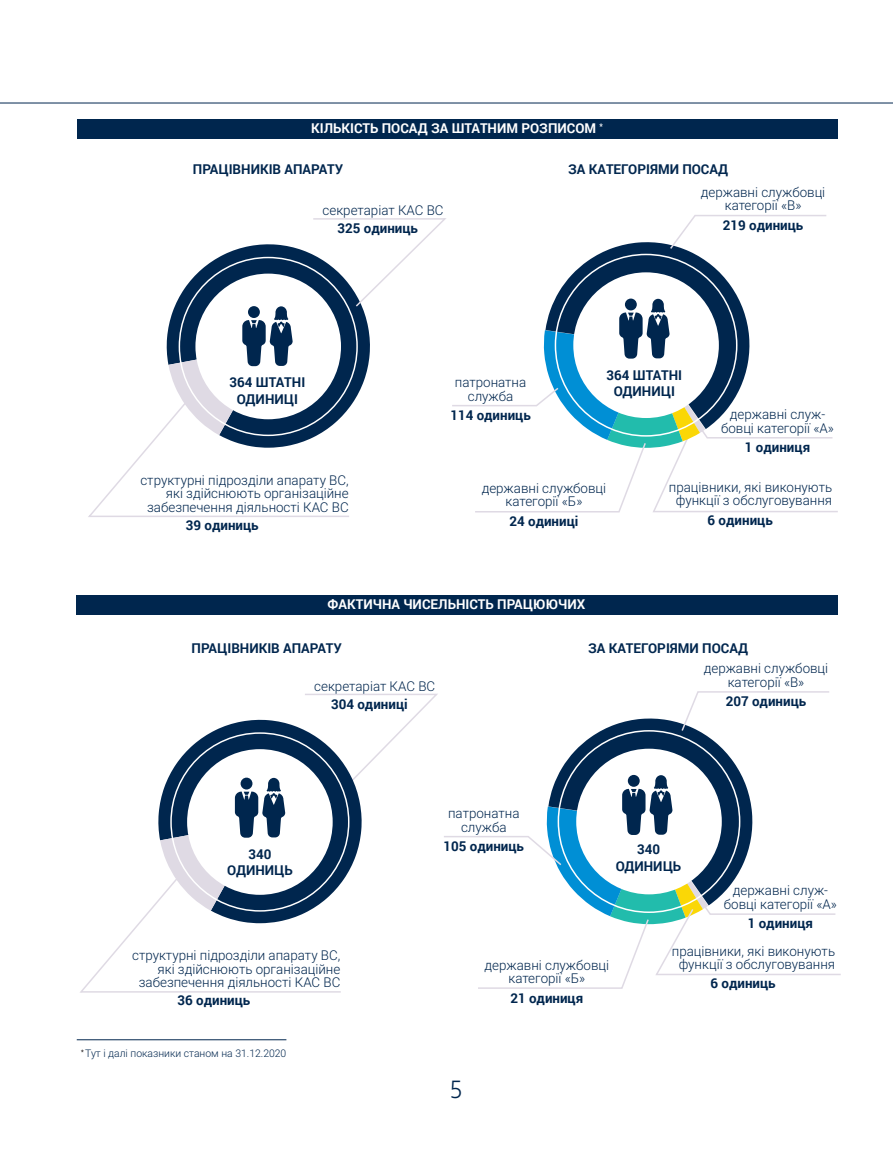
<style>
.page{position:relative;width:893px;height:1149px;background:#fff}
.page>*{position:absolute;margin:0;border:0;box-sizing:border-box;transform-origin:0 0}
.t1{font:300 25.5px "Muller Narrow";color:#00264e}
.t2{font:300 13.5px/13.5px "Roboto";color:#00264e;text-align:center}
.t3{font:700 13.5px/16.5px "Roboto";color:#00264e;text-align:center}
.t4{font:700 13.5px "Roboto";color:#fff}
.t5{font:300 10.5px "Roboto";color:#00264e}
</style>
<div class="page">
<hr style="left:0;top:103px;width:893px;height:1px;background:#00264e">
<div style="left:76px;top:595px;width:761px;height:19px;background:#00264e"></div>
<div style="left:77px;top:119px;width:760px;height:20px;background:#00264e"></div>
<svg style="left:88px;top:215px;width:750px;height:302px"></svg>
<svg style="left:80px;top:691px;width:761px;height:302px"></svg>
<hr style="left:77px;top:1039px;width:209px;height:1px;background:#00264e">
<p class="t4" style="left:311px;top:119px;width:293px">КІЛЬКІСТЬ ПОСАД ЗА ШТАТНИМ РОЗПИСОМ <sup>*</sup></p>
<p class="t3" style="left:568px;top:160px;width:162px">ЗА КАТЕГОРІЯМИ ПОСАД</p>
<p class="t3" style="left:193px;top:160px;width:152px">ПРАЦІВНИКІВ АПАРАТУ</p>
<p class="t2" style="left:323px;top:203px;width:123px">секретаріат КАС ВС</p>
<p class="t3" style="left:337px;top:219px;width:82px">325 одиниць</p>
<p class="t2" style="left:701px;top:185px;width:126px">державні службовці категорії «В»</p>
<p class="t3" style="left:723px;top:216px;width:82px">219 одиниць</p>
<p class="t3" style="left:230px;top:373px;width:77px">364 ШТАТНІ<br>ОДИНИЦІ</p>
<p class="t2" style="left:140px;top:472px;width:210px;text-align:right">структурні підрозділи апарату ВС, які здійснюють організаційне забезпечення діяльності КАС ВС</p>
<p class="t3" style="left:186px;top:516px;width:74px">39 одиниць</p>
<p class="t2" style="left:455px;top:375px;width:73px">патронатна служба</p>
<p class="t3" style="left:450px;top:406px;width:82px">114 одиниць</p>
<p class="t3" style="left:607px;top:366px;width:77px">364 ШТАТНІ<br>ОДИНИЦІ</p>
<p class="t2" style="left:721px;top:407px;width:114px">державні служ&shy;бовці категорії «А»</p>
<p class="t3" style="left:745px;top:438px;width:67px">1 одиниця</p>
<p class="t2" style="left:482px;top:480px;width:126px">державні службовці категорії «Б»</p>
<p class="t3" style="left:509px;top:512px;width:70px">24 одиниці</p>
<p class="t2" style="left:669px;top:479px;width:165px">працівники, які виконують функції з обслуговування</p>
<p class="t3" style="left:708px;top:511px;width:67px">6 одиниць</p>
<p class="t4" style="left:328px;top:594px;width:259px">ФАКТИЧНА ЧИСЕЛЬНІСТЬ ПРАЦЮЮЧИХ</p>
<p class="t3" style="left:192px;top:639px;width:152px">ПРАЦІВНИКІВ АПАРАТУ</p>
<p class="t3" style="left:588px;top:639px;width:162px">ЗА КАТЕГОРІЯМИ ПОСАД</p>
<p class="t2" style="left:314px;top:678px;width:123px">секретаріат КАС ВС</p>
<p class="t3" style="left:331px;top:694px;width:78px">304 одиниці</p>
<p class="t2" style="left:704px;top:661px;width:126px">державні службовці категорії «В»</p>
<p class="t3" style="left:726px;top:692px;width:82px">207 одиниць</p>
<p class="t2" style="left:448px;top:805px;width:73px">патронатна служба</p>
<p class="t3" style="left:443px;top:837px;width:82px">105 одиниць</p>
<p class="t3" style="left:227px;top:845px;width:67px">340<br>ОДИНИЦЬ</p>
<p class="t3" style="left:616px;top:840px;width:67px">340<br>ОДИНИЦЬ</p>
<p class="t2" style="left:724px;top:883px;width:114px">державні служ&shy;бовці категорії «А»</p>
<p class="t3" style="left:748px;top:914px;width:67px">1 одиниця</p>
<p class="t2" style="left:132px;top:948px;width:210px;text-align:right">структурні підрозділи апарату ВС, які здійснюють організаційне забезпечення діяльності КАС ВС</p>
<p class="t3" style="left:178px;top:991px;width:74px">36 одиниць</p>
<p class="t5" style="left:81px;top:1045px;width:207px"><sup>*</sup> Тут і далі показники станом на 31.12.2020</p>
<p class="t2" style="left:485px;top:957px;width:126px">державні службовці категорії «Б»</p>
<p class="t3" style="left:510px;top:988px;width:75px">21 одиниця</p>
<h1 class="t1" style="left:450px;top:1072px;width:13px">5</h1>
<p class="t2" style="left:672px;top:943px;width:165px">працівники, які виконують функції з обслуговування</p>
<p class="t3" style="left:710px;top:974px;width:67px">6 одиниць</p>
</div>
